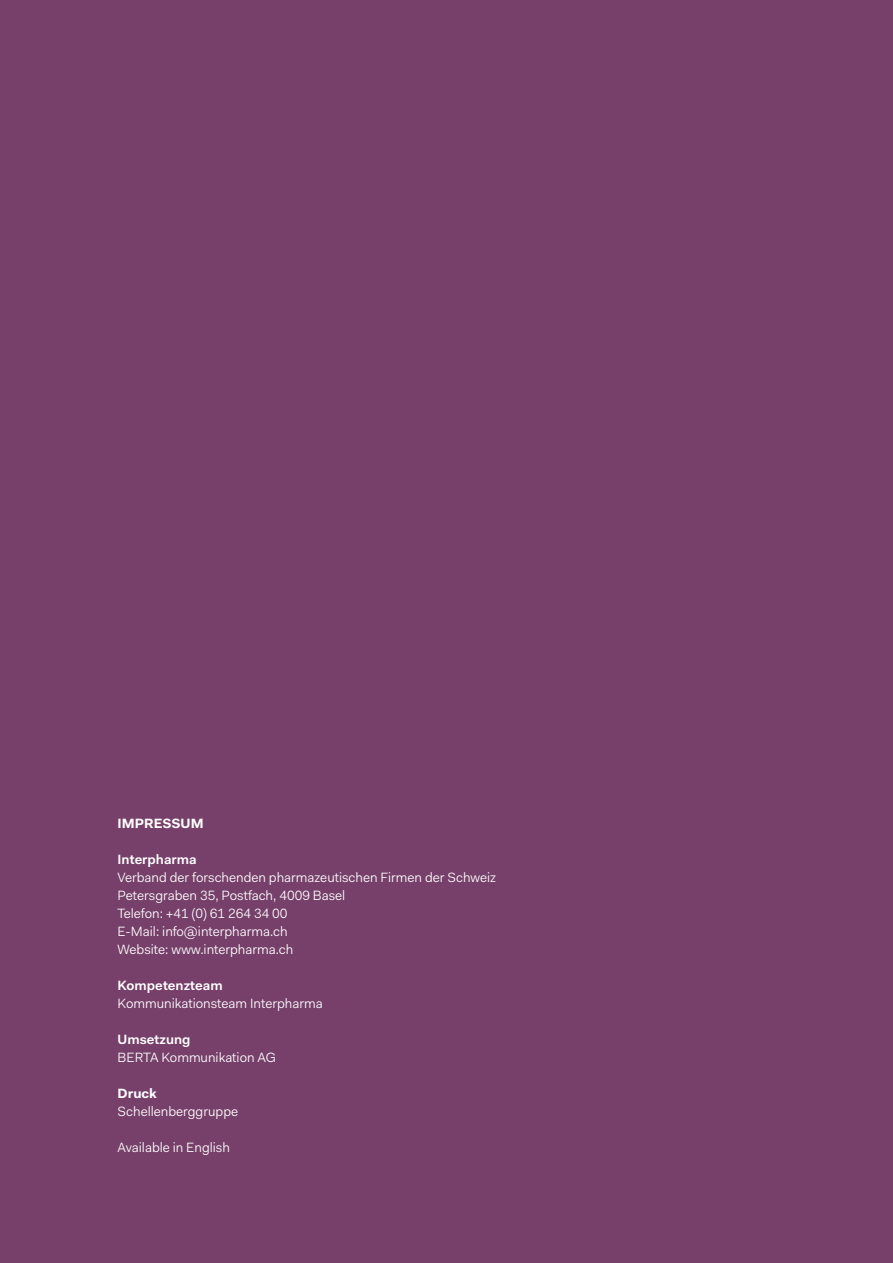
<style>
.page{position:relative;width:893px;height:1263px;background:#76406b}
.page>*{position:absolute;margin:0;border:0;box-sizing:border-box;transform-origin:0 0}
.t1{font:13.5px/18px "Fakt Pro Blond";color:#fff}
.t2{font:600 13.5px "Fakt Pro";color:#fff}
.t3{font:700 13.5px "Fakt Pro";color:#fff}
</style>
<div class="page">
<p class="t3" style="left:118px;top:814px;width:87px">IMPRESSUM</p>
<p class="t2" style="left:118px;top:850px;width:81px">Interpharma</p>
<p class="t1" style="left:118px;top:868px;width:380px">Verband der forschenden pharmazeutischen Firmen der Schweiz Petersgraben 35, Postfach, 4009 Basel<br>Telefon: +41 (0) 61 264 34 00<br>E-Mail: info@interpharma.ch<br>Website: www.interpharma.ch</p>
<p class="t2" style="left:118px;top:976px;width:107px">Kompetenzteam</p>
<p class="t1" style="left:118px;top:994px;width:207px">Kommunikationsteam Interpharma</p>
<p class="t2" style="left:118px;top:1030px;width:74px">Umsetzung</p>
<p class="t1" style="left:118px;top:1048px;width:160px">BERTA Kommunikation AG</p>
<p class="t3" style="left:118px;top:1084px;width:41px">Druck</p>
<p class="t1" style="left:118px;top:1102px;width:122px">Schellenberggruppe</p>
<p class="t1" style="left:118px;top:1138px;width:114px">Available in English</p>
</div>
